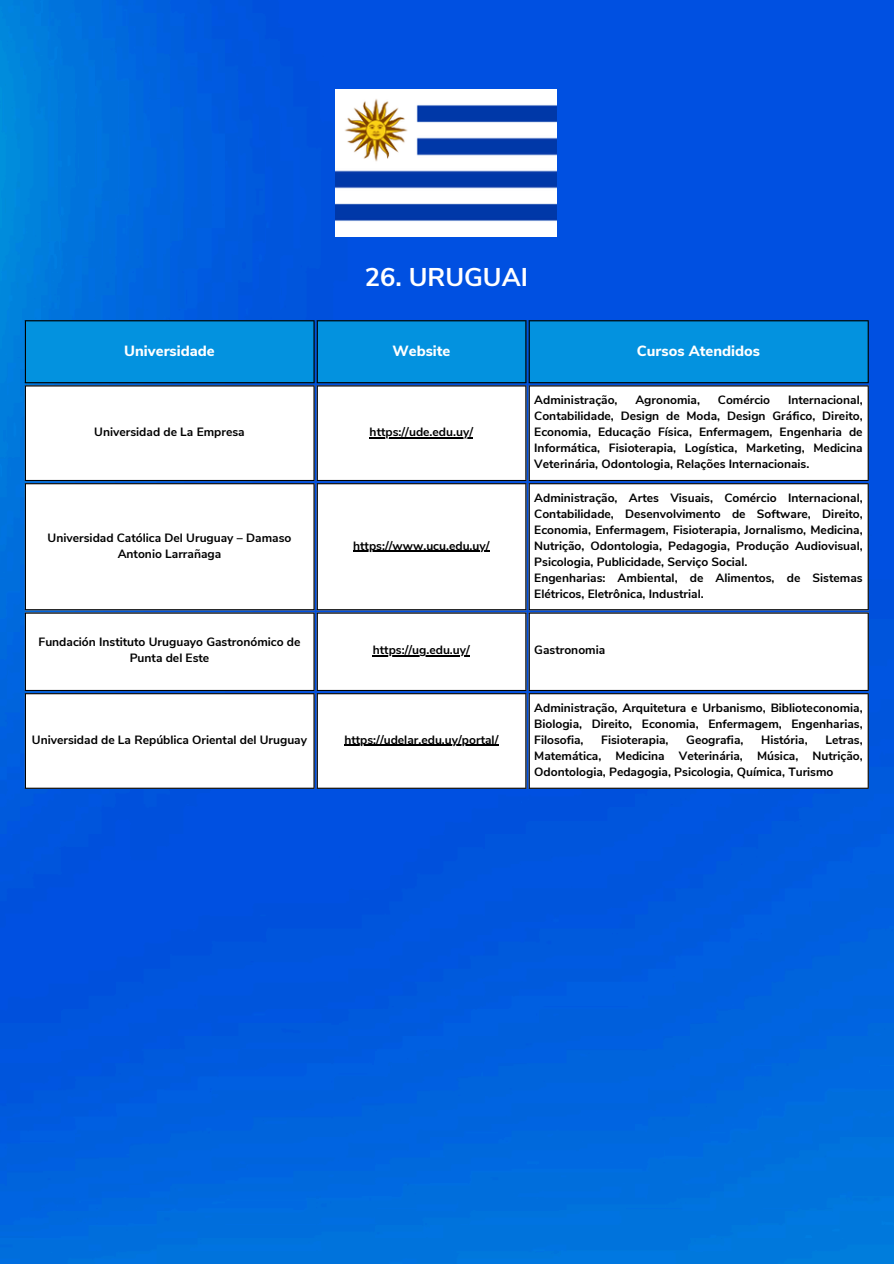
<style>
.page{position:relative;width:894px;height:1264px;background:#fff}
.page>*{position:absolute;margin:0;border:0;box-sizing:border-box;transform-origin:0 0}
.t1{font:700 25.65px "Nunito Sans";color:#fff}
.t2{font:800 14.7px "Nunito Sans";color:#fff}
.t3{font:700 12px/16px "Nunito Sans";color:#000;text-align:justify}
</style>
<div class="page">
<img style="left:0;top:0;width:893px;height:1263px">
<div style="left:26px;top:320px;width:841px;height:63px;background:#0392df"></div>
<svg style="left:25px;top:385px;width:843px;height:403px"></svg>
<hr style="left:369px;top:437px;width:104px;height:1px;background:#000">
<hr style="left:353px;top:551px;width:136px;height:1px;background:#000">
<hr style="left:372px;top:655px;width:98px;height:1px;background:#000">
<hr style="left:344px;top:744px;width:154px;height:1px;background:#000">
<hr style="left:25px;top:321px;width:1px;height:61px;background:#000">
<hr style="left:313px;top:321px;width:1px;height:61px;background:#000">
<hr style="left:25px;top:320px;width:289px;height:1px;background:#000">
<hr style="left:25px;top:382px;width:289px;height:1px;background:#000">
<hr style="left:316px;top:321px;width:2px;height:61px;background:#000">
<hr style="left:525px;top:321px;width:1px;height:61px;background:#000">
<hr style="left:316px;top:320px;width:210px;height:1px;background:#000">
<hr style="left:316px;top:382px;width:210px;height:1px;background:#000">
<hr style="left:528px;top:321px;width:1px;height:61px;background:#000">
<hr style="left:867px;top:321px;width:1px;height:61px;background:#000">
<hr style="left:528px;top:320px;width:340px;height:1px;background:#000">
<hr style="left:528px;top:382px;width:340px;height:1px;background:#000">
<hr style="left:25px;top:386px;width:1px;height:94px;background:#000">
<hr style="left:313px;top:386px;width:1px;height:94px;background:#000">
<hr style="left:25px;top:385px;width:289px;height:1px;background:#000">
<hr style="left:25px;top:480px;width:289px;height:1px;background:#000">
<hr style="left:316px;top:386px;width:2px;height:94px;background:#000">
<hr style="left:525px;top:386px;width:1px;height:94px;background:#000">
<hr style="left:316px;top:385px;width:210px;height:1px;background:#000">
<hr style="left:316px;top:480px;width:210px;height:1px;background:#000">
<hr style="left:528px;top:386px;width:1px;height:94px;background:#000">
<hr style="left:867px;top:386px;width:1px;height:94px;background:#000">
<hr style="left:528px;top:385px;width:340px;height:1px;background:#000">
<hr style="left:528px;top:480px;width:340px;height:1px;background:#000">
<hr style="left:25px;top:484px;width:1px;height:125px;background:#000">
<hr style="left:313px;top:484px;width:1px;height:125px;background:#000">
<hr style="left:25px;top:483px;width:289px;height:1px;background:#000">
<hr style="left:25px;top:609px;width:289px;height:1px;background:#000">
<hr style="left:316px;top:484px;width:2px;height:125px;background:#000">
<hr style="left:525px;top:484px;width:1px;height:125px;background:#000">
<hr style="left:316px;top:483px;width:210px;height:1px;background:#000">
<hr style="left:316px;top:609px;width:210px;height:1px;background:#000">
<hr style="left:528px;top:484px;width:1px;height:125px;background:#000">
<hr style="left:867px;top:484px;width:1px;height:125px;background:#000">
<hr style="left:528px;top:483px;width:340px;height:1px;background:#000">
<hr style="left:528px;top:609px;width:340px;height:1px;background:#000">
<hr style="left:25px;top:613px;width:1px;height:77px;background:#000">
<hr style="left:313px;top:613px;width:1px;height:77px;background:#000">
<hr style="left:25px;top:612px;width:289px;height:1px;background:#000">
<hr style="left:25px;top:690px;width:289px;height:1px;background:#000">
<hr style="left:316px;top:613px;width:2px;height:77px;background:#000">
<hr style="left:525px;top:613px;width:1px;height:77px;background:#000">
<hr style="left:316px;top:612px;width:210px;height:1px;background:#000">
<hr style="left:316px;top:690px;width:210px;height:1px;background:#000">
<hr style="left:528px;top:613px;width:1px;height:77px;background:#000">
<hr style="left:867px;top:613px;width:1px;height:77px;background:#000">
<hr style="left:528px;top:612px;width:340px;height:1px;background:#000">
<hr style="left:528px;top:690px;width:340px;height:1px;background:#000">
<hr style="left:25px;top:694px;width:1px;height:93px;background:#000">
<hr style="left:313px;top:694px;width:1px;height:93px;background:#000">
<hr style="left:25px;top:693px;width:289px;height:1px;background:#000">
<hr style="left:25px;top:787px;width:289px;height:1px;background:#000">
<hr style="left:316px;top:694px;width:2px;height:93px;background:#000">
<hr style="left:525px;top:694px;width:1px;height:93px;background:#000">
<hr style="left:316px;top:693px;width:210px;height:1px;background:#000">
<hr style="left:316px;top:787px;width:210px;height:1px;background:#000">
<hr style="left:528px;top:694px;width:1px;height:93px;background:#000">
<hr style="left:867px;top:694px;width:1px;height:93px;background:#000">
<hr style="left:528px;top:693px;width:340px;height:1px;background:#000">
<hr style="left:528px;top:787px;width:340px;height:1px;background:#000">
<img style="left:336px;top:89px;width:220px;height:148px">
<p class="t1" style="left:364px;top:260px;width:165px">26. URUGUAI</p>
<p class="t2" style="left:124px;top:341px;width:92px">Universidade</p>
<h1 class="t2" style="left:392px;top:341px;width:60px">Website</h1>
<p class="t2" style="left:636px;top:341px;width:125px">Cursos Atendidos</p>
<p class="t3" style="left:94px;top:424px;width:152px">Universidad de La Empresa</p>
<p class="t3" style="left:369px;top:424px;width:105px">https://ude.edu.uy/</p>
<p class="t3" style="left:48px;top:530px;width:245px;text-align:center">Universidad Católica Del Uruguay – Damaso<br>Antonio Larrañaga</p>
<p class="t3" style="left:353px;top:538px;width:138px">https://www.ucu.edu.uy/</p>
<p class="t3" style="left:534px;top:392px;width:85px">Administração,</p>
<p class="t3" style="left:635px;top:392px;width:66px">Agronomia,</p>
<p class="t3" style="left:717px;top:392px;width:54px">Comércio</p>
<p class="t3" style="left:534px;top:392px;width:330px;text-indent:254px">Internacional, Contabilidade, Design de Moda, Design Gráfico, Direito, Economia, Educação Física, Enfermagem, Engenharia de Informática, Fisioterapia, Logística, Marketing, Medicina Veterinária, Odontologia, Relações Internacionais.</p>
<p class="t3" style="left:534px;top:490px;width:330px">Administração, Artes Visuais, Comércio Internacional, Contabilidade, Desenvolvimento de Software, Direito, Economia, Enfermagem, Fisioterapia, Jornalismo, Medicina, Nutrição, Odontologia, Pedagogia, Produção Audiovisual, Psicologia, Publicidade, Serviço Social.</p>
<p class="t3" style="left:534px;top:570px;width:330px">Engenharias: Ambiental, de Alimentos, de Sistemas<br>Elétricos, Eletrônica, Industrial.</p>
<p class="t3" style="left:39px;top:634px;width:263px;text-align:center">Fundación Instituto Uruguayo Gastronómico de<br>Punta del Este</p>
<p class="t3" style="left:372px;top:642px;width:99px">https://ug.edu.uy/</p>
<p class="t3" style="left:534px;top:642px;width:72px">Gastronomia</p>
<p class="t3" style="left:32px;top:731px;width:276px">Universidad de La República Oriental del Uruguay</p>
<p class="t3" style="left:344px;top:731px;width:155px">https://udelar.edu.uy/portal/</p>
<p class="t3" style="left:534px;top:699px;width:330px">Administração, Arquitetura e Urbanismo, Biblioteconomia, Biologia, Direito, Economia, Enfermagem, Engenharias, Filosofia,</p>
<p class="t3" style="left:601px;top:731px;width:69px">Fisioterapia,</p>
<p class="t3" style="left:686px;top:731px;width:59px">Geografia,</p>
<p class="t3" style="left:761px;top:731px;width:48px">História,</p>
<p class="t3" style="left:534px;top:731px;width:330px;text-indent:291px">Letras, Matemática, Medicina Veterinária, Música, Nutrição, Odontologia, Pedagogia, Psicologia, Química, Turismo</p>
</div>
